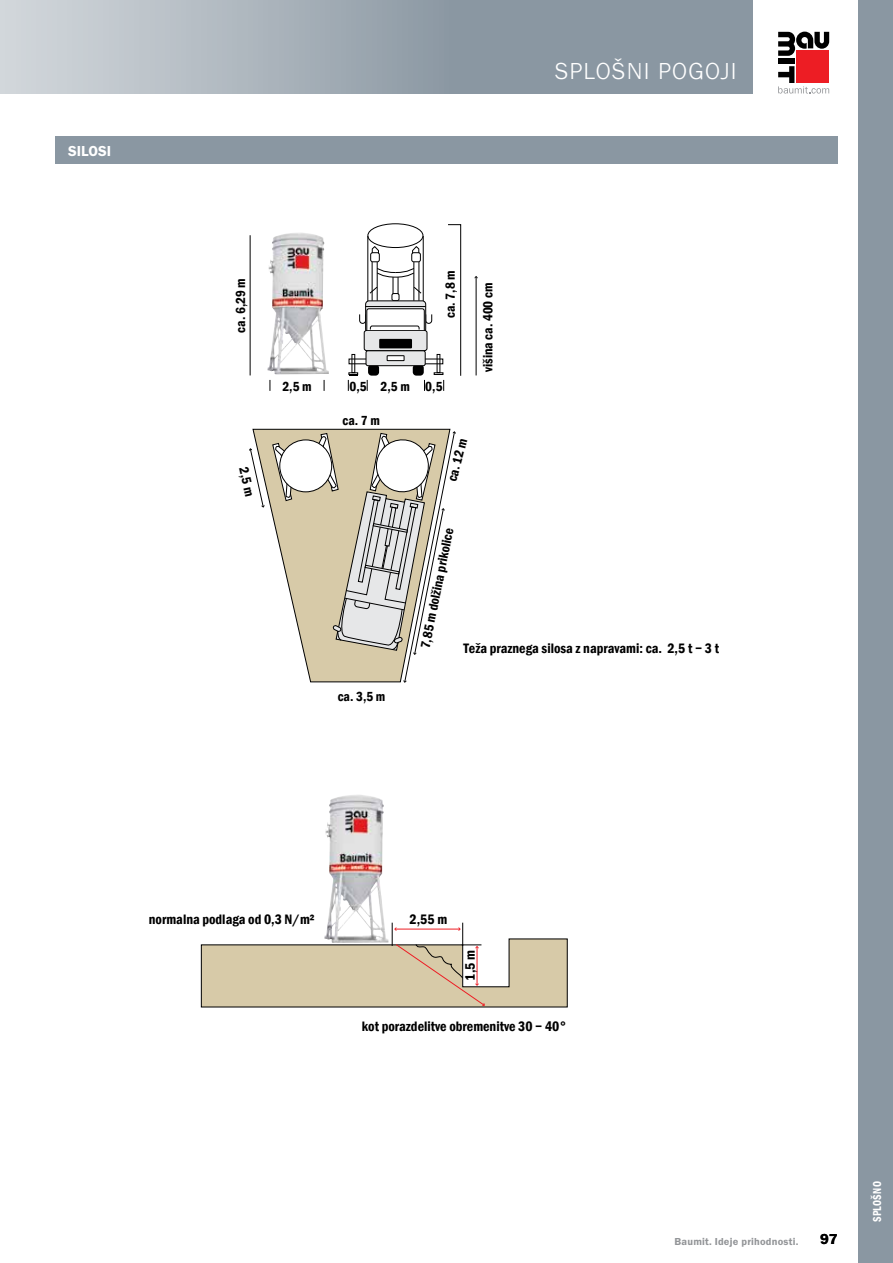
<style>
.page{position:relative;width:893px;height:1263px;background:#fff}
.page>*{position:absolute;margin:0;border:0;box-sizing:border-box;transform-origin:0 0}
.t1{font:300 24px "BM Franklin Gothic URW";letter-spacing:.05em;color:#fff}
.t2{font:15px "BM Franklin Gothic URW Dem";color:#fff}
.t3{font:15px "BM Franklin Gothic URW Dem";color:#000}
.t4{font:600 condensed 14.1px "Franklin Gothic";color:#000}
.t5{font:600 condensed 13.5px "Franklin Gothic";color:#000}
.t6{font:12px "BM Franklin Gothic URW Con Dem";letter-spacing:.02em;color:#fff;scale:.9 1}
.t7{font:10.5px "BM Franklin Gothic URW Dem";letter-spacing:.02em;color:#939598}
</style>
<div class="page">
<div style="left:778px;top:59px;width:16px;height:5px;background:#000"></div>
<div style="left:796px;top:50px;width:33px;height:33px;background:#ed1d24"></div>
<svg style="left:778px;top:32px;width:51px;height:24px"></svg>
<svg style="left:778px;top:66px;width:51px;height:28px"></svg>
<svg style="left:0;top:0;width:753px;height:94px;background:#a1abb4"></svg>
<div style="left:859px;top:0;width:34px;height:1263px;background:#8a97a2"></div>
<img style="left:325px;top:795px;width:59px;height:128px">
<img style="left:267px;top:233px;width:62px;height:141px">
<svg style="left:252px;top:428px;width:199px;height:255px"></svg>
<svg style="left:272px;top:442px;width:21px;height:78px"></svg>
<div style="left:280px;top:440px;width:52px;height:52px;background:#fff;border-radius:50%"></div>
<div style="left:279px;top:439px;width:53px;height:53px;border:1px solid #000;border-radius:50%"></div>
<svg style="left:249px;top:448px;width:15px;height:60px"></svg>
<hr style="left:250px;top:235px;width:1px;height:140px;background:#000">
<hr style="left:476px;top:277px;width:1px;height:98px;background:#000">
<svg style="left:200px;top:923px;width:368px;height:85px"></svg>
<svg style="left:316px;top:431px;width:140px;height:252px"></svg>
<div style="left:367px;top:223px;width:56px;height:25px;border:1px solid #000;border-radius:50%"></div>
<svg style="left:348px;top:224px;width:113px;height:167px"></svg>
<hr style="left:365px;top:306px;width:61px;height:1px;background:#000">
<div style="left:55px;top:136px;width:783px;height:28px;background:#8a97a2"></div>
<p class="t2" style="left:68px;top:141px;width:45px">SILOSI</p>
<h1 class="t1" style="left:555px;top:56px;width:184px">SPLOŠNI POGOJI</h1>
<p class="t5" style="left:232px;top:333px;width:56px;rotate:-90deg">ca. 6,29 m</p>
<p class="t5" style="left:441px;top:318px;width:49px;rotate:-90deg">ca. 7,8 m</p>
<p class="t5" style="left:282px;top:377px;width:31px">2,5 m</p>
<p class="t5" style="left:349px;top:377px;width:95px">0,5 2,5 m 0,5</p>
<p class="t5" style="left:252px;top:465px;width:31px;rotate:77deg">2,5 m</p>
<p class="t5" style="left:342px;top:411px;width:39px">ca. 7 m</p>
<p class="t5" style="left:443px;top:479px;width:45px;rotate:-75deg">ca. 12 m</p>
<p class="t5" style="left:479px;top:372px;width:91px;rotate:-90deg">višina ca. 400 cm</p>
<p class="t5" style="left:338px;top:687px;width:49px">ca. 3,5 m</p>
<p class="t5" style="left:416px;top:647px;width:125px;rotate:-79deg">7,85 m dolžina prikolice</p>
<p class="t4" style="left:463px;top:638px;width:257px">Teža praznega silosa z napravami: ca. 2,5 t − 3 t</p>
<p class="t4" style="left:149px;top:910px;width:167px">normalna podlaga od 0,3 N/m²</p>
<p class="t4" style="left:409px;top:910px;width:39px">2,55 m</p>
<p class="t4" style="left:461px;top:981px;width:32px;rotate:-90deg">1,5 m</p>
<p class="t4" style="left:362px;top:1017px;width:206px">kot porazdelitve obremenitve 30 − 40°</p>
<p class="t7" style="left:674px;top:1235px;width:125px">Baumit. Ideje prihodnosti.</p>
<p class="t3" style="left:820px;top:1230px;width:19px">97</p>
<p class="t6" style="left:870px;top:1222px;width:47px;rotate:-90deg">SPLOŠNO</p>
</div>
